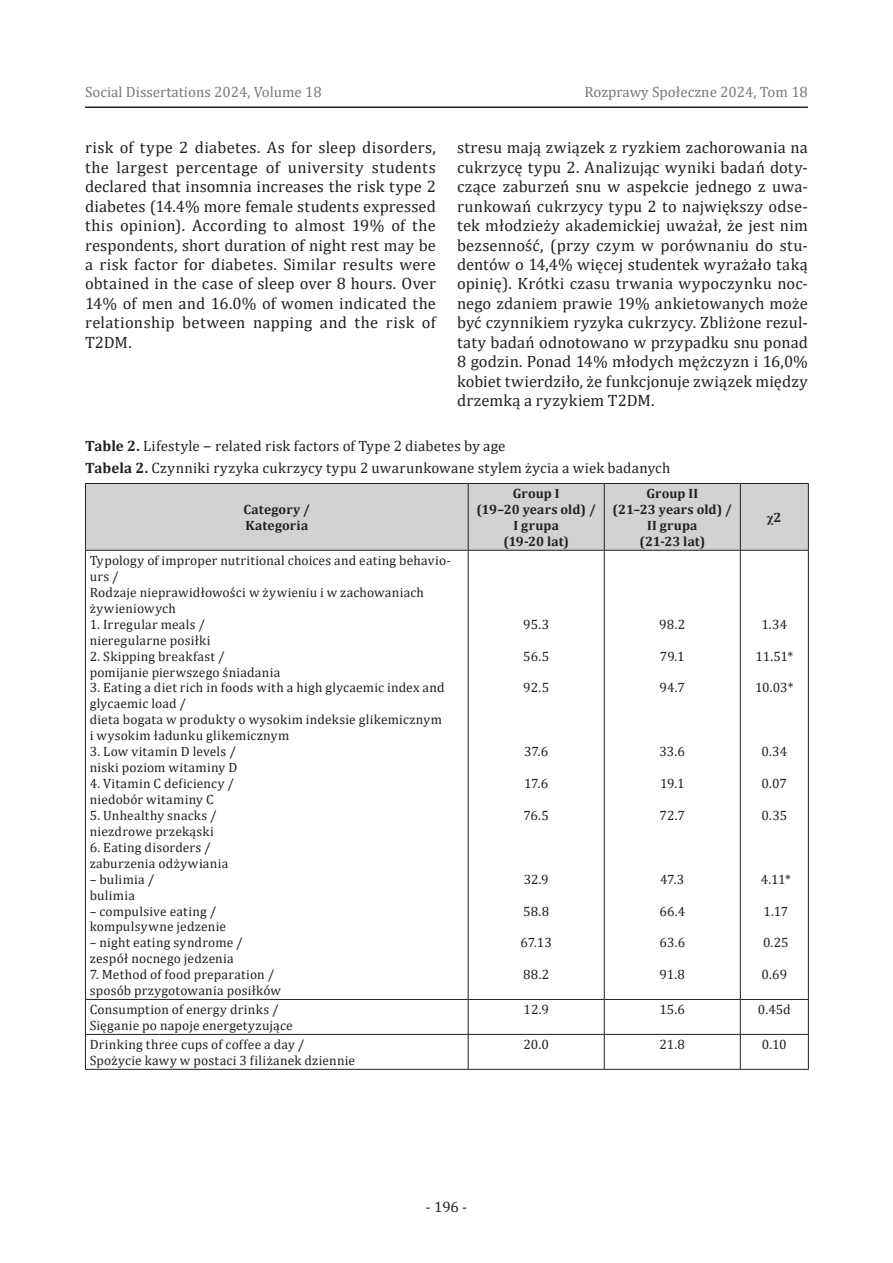
<style>
.page{position:relative;width:893px;height:1263px;background:#fff}
.page>*{position:absolute;margin:0;border:0;box-sizing:border-box;transform-origin:0 0}
.t1{font:16.5px/19.5px "Cambria";letter-spacing:.015em;color:#231f20;text-align:justify}
.t2{font:15px/21.9px "Cambria";letter-spacing:.015em;color:#231f20}
.t3{font:15px "Cambria";color:#76787b}
.t4{font:13.5px/15.9px "Cambria";letter-spacing:.015em;color:#231f20}
.t5{font:700 13.5px/15.9px "Cambria";letter-spacing:.01em;color:#231f20;text-align:center}
.t6{font:700 13.5px "Times New Roman";color:#231f20}
.s1{font-weight:700}
.s2{font-size:16.5px}
.s3{font-family:"Cambria"}
</style>
<div class="page">
<hr style="left:85px;top:107px;width:723px;height:1px;background:#231f20">
<div style="left:86px;top:484px;width:722px;height:66px;background:#d1d2d4"></div>
<hr style="left:468px;top:484px;width:1px;height:66px;background:#231f20">
<hr style="left:604px;top:484px;width:1px;height:66px;background:#231f20">
<hr style="left:740px;top:484px;width:1px;height:66px;background:#231f20">
<hr style="left:468px;top:551px;width:1px;height:448px;background:#231f20">
<hr style="left:604px;top:551px;width:1px;height:448px;background:#231f20">
<hr style="left:740px;top:551px;width:1px;height:448px;background:#231f20">
<hr style="left:85px;top:999px;width:383px;height:1px;background:#231f20">
<hr style="left:468px;top:999px;width:136px;height:1px;background:#231f20">
<hr style="left:468px;top:1000px;width:1px;height:34px;background:#231f20">
<hr style="left:604px;top:999px;width:136px;height:1px;background:#231f20">
<hr style="left:604px;top:1000px;width:1px;height:34px;background:#231f20">
<hr style="left:740px;top:999px;width:69px;height:1px;background:#231f20">
<hr style="left:740px;top:1000px;width:1px;height:34px;background:#231f20">
<hr style="left:85px;top:1034px;width:383px;height:1px;background:#231f20">
<hr style="left:468px;top:1034px;width:136px;height:1px;background:#231f20">
<hr style="left:468px;top:1035px;width:1px;height:34px;background:#231f20">
<hr style="left:604px;top:1034px;width:136px;height:1px;background:#231f20">
<hr style="left:604px;top:1035px;width:1px;height:34px;background:#231f20">
<hr style="left:740px;top:1034px;width:69px;height:1px;background:#231f20">
<hr style="left:740px;top:1035px;width:1px;height:34px;background:#231f20">
<hr style="left:85px;top:1069px;width:383px;height:1px;background:#231f20">
<hr style="left:468px;top:1069px;width:136px;height:1px;background:#231f20">
<hr style="left:604px;top:1069px;width:136px;height:1px;background:#231f20">
<hr style="left:740px;top:1069px;width:69px;height:1px;background:#231f20">
<hr style="left:85px;top:551px;width:1px;height:448px;background:#231f20">
<hr style="left:85px;top:1000px;width:1px;height:34px;background:#231f20">
<hr style="left:85px;top:1035px;width:1px;height:34px;background:#231f20">
<hr style="left:85px;top:550px;width:383px;height:1px;background:#231f20">
<hr style="left:808px;top:551px;width:1px;height:448px;background:#231f20">
<hr style="left:808px;top:1000px;width:1px;height:34px;background:#231f20">
<hr style="left:808px;top:1035px;width:1px;height:34px;background:#231f20">
<hr style="left:85px;top:483px;width:383px;height:1px;background:#231f20">
<hr style="left:85px;top:484px;width:1px;height:66px;background:#231f20">
<hr style="left:468px;top:483px;width:136px;height:1px;background:#231f20">
<hr style="left:604px;top:483px;width:136px;height:1px;background:#231f20">
<hr style="left:740px;top:483px;width:69px;height:1px;background:#231f20">
<hr style="left:808px;top:484px;width:1px;height:66px;background:#231f20">
<hr style="left:468px;top:550px;width:136px;height:1px;background:#231f20">
<hr style="left:604px;top:550px;width:136px;height:1px;background:#231f20">
<hr style="left:740px;top:550px;width:69px;height:1px;background:#231f20">
<p class="t3" style="left:85px;top:83px;width:238px">Social Dissertations 2024, Volume 18</p>
<p class="t3" style="left:584px;top:83px;width:225px">Rozprawy Społeczne 2024, Tom 18</p>
<p class="t1" style="left:85px;top:138px;width:352px">risk of type 2 diabetes. As for sleep disorders, the largest percentage of university students declared that insomnia increases the risk type 2 diabetes (14.4% more female students expressed this opinion). According to almost 19% of the respondents, short duration of night rest may be a risk factor for diabetes. Similar results were obtained in the case of sleep over 8 hours. Over 14% of men and 16.0% of women indicated the relationship between napping and the risk of T2DM.</p>
<p class="t1" style="left:457px;top:138px;width:352px">stresu mają związek z ryzkiem zachorowania na cukrzycę typu 2. Analizując wyniki badań doty&shy;czące zaburzeń snu w aspekcie jednego z uwa&shy;runkowań cukrzycy typu 2 to największy odse&shy;tek młodzieży akademickiej uważał, że jest nim bezsenność, (przy czym w porównaniu do stu&shy;dentów o 14,4% więcej studentek wyrażało taką opinię). Krótki czasu trwania wypoczynku noc&shy;nego zdaniem prawie 19% ankietowanych może być czynnikiem ryzyka cukrzycy. Zbliżone rezul&shy;taty badań odnotowano w przypadku snu ponad 8 godzin. Ponad 14% młodych mężczyzn i 16,0% kobiet twierdziło, że funkcjonuje związek między drzemką a ryzykiem T2DM.</p>
<p class="t2" style="left:85px;top:435px;width:587px"><span class="s1">Table 2.</span> Lifestyle <span class="s2">–</span> related risk factors of Type 2 diabetes by age<br><span class="s1">Tabela 2.</span> Czynniki ryzyka cukrzycy typu 2 uwarunkowane stylem życia a wiek badanych</p>
<p class="t5" style="left:244px;top:501px;width:68px;text-align:left">Category /<br>Kategoria</p>
<p class="t5" style="left:476px;top:485px;width:121px">Group I<br>(19–20 years old) /<br>I grupa<br>(19-20 lat)</p>
<p class="t5" style="left:612px;top:485px;width:121px">Group II<br>(21–23 years old) /<br>II grupa<br>(21-23 lat)</p>
<p class="t6" style="left:767px;top:508px;width:16px">χ<span class="s3">2</span></p>
<p class="t4" style="left:90px;top:552px;width:363px">Typology of improper nutritional choices and eating behavio&shy;urs /<br>Rodzaje nieprawidłowości w żywieniu i w zachowaniach żywieniowych</p>
<p class="t4" style="left:90px;top:616px;width:122px">1. Irregular meals / nieregularne posiłki</p>
<p class="t4" style="left:90px;top:648px;width:192px">2. Skipping breakfast / pomijanie pierwszego śniadania</p>
<p class="t4" style="left:90px;top:680px;width:356px">3. Eating a diet rich in foods with a high glycaemic index and glycaemic load /<br>dieta bogata w produkty o wysokim indeksie glikemicznym i wysokim ładunku glikemicznym</p>
<p class="t4" style="left:90px;top:744px;width:149px">3. Low vitamin D levels / niski poziom witaminy D</p>
<p class="t4" style="left:90px;top:775px;width:146px">4. Vitamin C deficiency / niedobór witaminy C</p>
<p class="t4" style="left:90px;top:807px;width:129px">5. Unhealthy snacks / niezdrowe przekąski</p>
<p class="t4" style="left:90px;top:839px;width:140px">6. Eating disorders / zaburzenia odżywiania</p>
<p class="t4" style="left:90px;top:871px;width:66px">– bulimia / bulimia</p>
<p class="t4" style="left:90px;top:903px;width:138px">– compulsive eating / kompulsywne jedzenie</p>
<p class="t4" style="left:90px;top:935px;width:155px">– night eating syndrome / zespół nocnego jedzenia</p>
<p class="t4" style="left:90px;top:967px;width:193px">7. Method of food preparation / sposób przygotowania posiłków</p>
<p class="t4" style="left:523px;top:616px;width:27px">95.3</p>
<p class="t4" style="left:523px;top:648px;width:28px">56.5</p>
<p class="t4" style="left:523px;top:680px;width:27px">92.5</p>
<p class="t4" style="left:524px;top:744px;width:26px">37.6</p>
<p class="t4" style="left:524px;top:775px;width:26px">17.6</p>
<p class="t4" style="left:523px;top:807px;width:27px">76.5</p>
<p class="t4" style="left:524px;top:871px;width:27px">32.9</p>
<p class="t4" style="left:523px;top:903px;width:28px">58.8</p>
<p class="t4" style="left:521px;top:935px;width:33px">67.13</p>
<p class="t4" style="left:523px;top:967px;width:28px">88.2</p>
<p class="t4" style="left:659px;top:616px;width:28px">98.2</p>
<p class="t4" style="left:660px;top:648px;width:26px">79.1</p>
<p class="t4" style="left:660px;top:680px;width:27px">94.7</p>
<p class="t4" style="left:659px;top:744px;width:27px">33.6</p>
<p class="t4" style="left:660px;top:775px;width:26px">19.1</p>
<p class="t4" style="left:659px;top:807px;width:27px">72.7</p>
<p class="t4" style="left:660px;top:871px;width:26px">47.3</p>
<p class="t4" style="left:659px;top:903px;width:27px">66.4</p>
<p class="t4" style="left:659px;top:935px;width:27px">63.6</p>
<p class="t4" style="left:659px;top:967px;width:27px">91.8</p>
<p class="t4" style="left:761px;top:616px;width:27px">1.34</p>
<p class="t4" style="left:756px;top:648px;width:39px">11.51*</p>
<p class="t4" style="left:755px;top:680px;width:40px">10.03*</p>
<p class="t4" style="left:761px;top:744px;width:27px">0.34</p>
<p class="t4" style="left:762px;top:775px;width:27px">0.07</p>
<p class="t4" style="left:761px;top:807px;width:27px">0.35</p>
<p class="t4" style="left:761px;top:871px;width:31px">4.11*</p>
<p class="t4" style="left:763px;top:903px;width:26px">1.17</p>
<p class="t4" style="left:763px;top:935px;width:27px">0.25</p>
<p class="t4" style="left:762px;top:967px;width:27px">0.69</p>
<p class="t4" style="left:90px;top:1001px;width:205px">Consumption of energy drinks /<br>Sięganie po napoje energetyzujące</p>
<p class="t4" style="left:524px;top:1001px;width:27px">12.9</p>
<p class="t4" style="left:659px;top:1001px;width:27px">15.6</p>
<p class="t4" style="left:758px;top:1001px;width:34px">0.45d</p>
<p class="t4" style="left:90px;top:1036px;width:267px">Drinking three cups of coffee a day /<br>Spożycie kawy w postaci 3 filiżanek dziennie</p>
<p class="t4" style="left:523px;top:1036px;width:27px">20.0</p>
<p class="t4" style="left:660px;top:1036px;width:27px">21.8</p>
<p class="t4" style="left:762px;top:1036px;width:26px">0.10</p>
<p class="t2" style="left:426px;top:1195px;width:43px">- 196 -</p>
</div>
